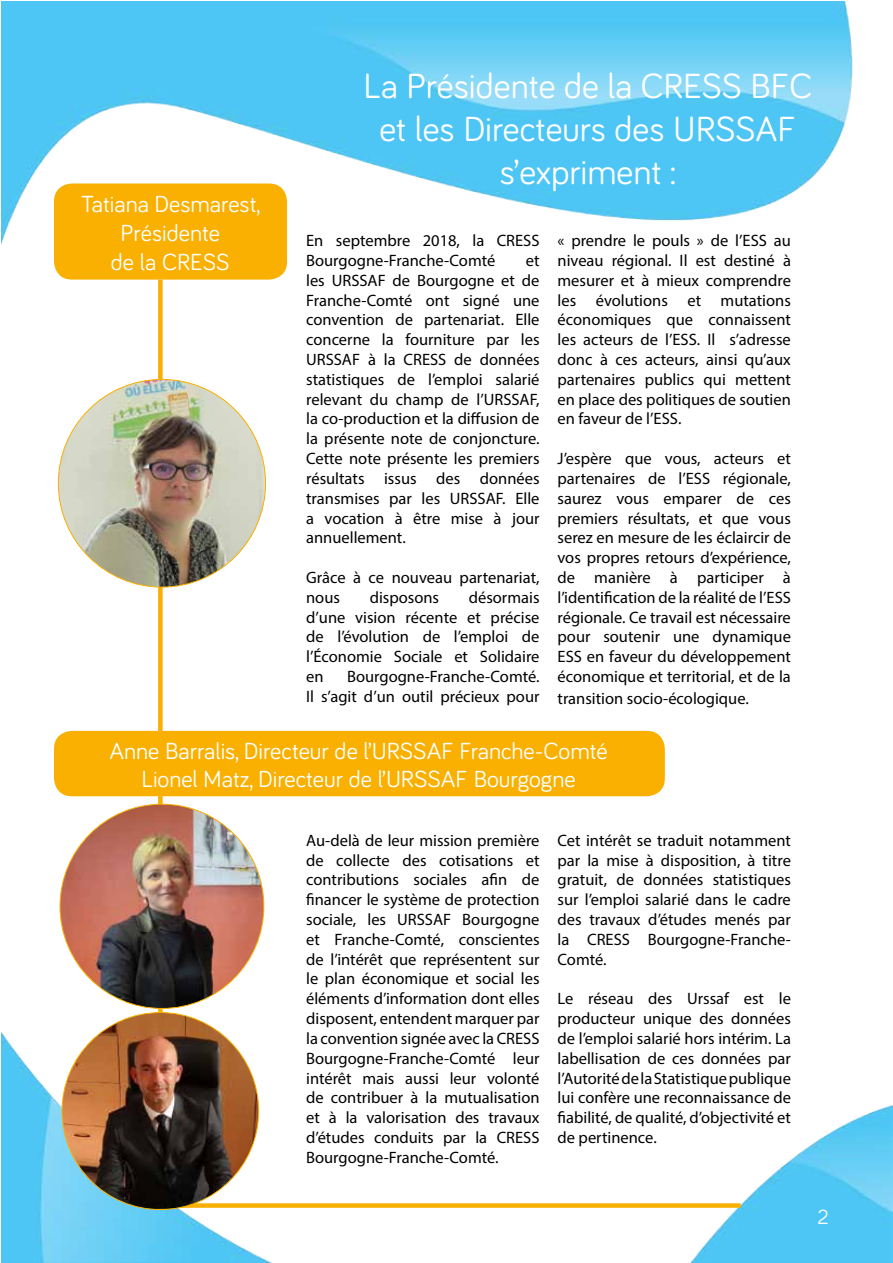
<style>
.page{position:relative;width:893px;height:1263px;background:#fff}
.page>*{position:absolute;margin:0;border:0;box-sizing:border-box;transform-origin:0 0}
.t1{font:36px/43.2px "Bariol";color:#fff;text-align:center}
.t2{font:24px/28.8px "Bariol";color:#fff;text-align:center}
.t3{font:21px "Bariol";color:#fff}
.t4{font:16.5px/19.8px "Myriad Pro";color:#000;text-align:justify}
</style>
<div class="page">
<img style="left:1px;top:1px;width:892px;height:1262px">
<div style="left:54px;top:183px;width:233px;height:97px;background:#f9b000;border-radius:18px"></div>
<div style="left:158px;top:280px;width:5px;height:925px;background:#f9b000"></div>
<img style="left:58px;top:379px;width:208px;height:208px;border-radius:104px">
<div style="left:54px;top:731px;width:611px;height:65px;background:#f9b000;border-radius:18px"></div>
<div style="left:163px;top:1203px;width:578px;height:5px;background:#f9b000"></div>
<img style="left:60px;top:804px;width:204px;height:204px;border-radius:102px">
<img style="left:62px;top:1012px;width:197px;height:197px;border-radius:98px">
<h2 class="t2" style="left:81px;top:188px;width:181px">Tatiana Desmarest,<br>Présidente<br>de la CRESS</h2>
<h1 class="t1" style="left:364px;top:62px;width:450px">La Présidente de la CRESS BFC et les Directeurs des URSSAF s’expriment :</h1>
<p class="t4" style="left:306px;top:231px;width:235px">En septembre 2018, la CRESS<br>Bourgogne-Franche-Comté</p>
<p class="t4" style="left:306px;top:250px;width:235px;text-indent:220px">et les URSSAF de Bourgogne et de Franche-Comté ont signé une convention de partenariat. Elle concerne la fourniture par les URSSAF à la CRESS de données statistiques de l’emploi salarié relevant du champ de l’URSSAF, la co-production et la diffusion de la présente note de conjoncture.<br>Cette note présente les premiers résultats issus des données transmises par les URSSAF. Elle a vocation à être mise à jour annuellement.</p>
<p class="t4" style="left:306px;top:567px;width:235px">Grâce à ce nouveau partenariat, nous</p>
<p class="t4" style="left:306px;top:587px;width:235px;text-indent:163px">désormais d’une vision récente et précise de l’évolution de l’emploi de l’Économie Sociale et Solidaire en</p>
<p class="t4" style="left:370px;top:587px;width:71px">disposons</p>
<p class="t4" style="left:306px;top:666px;width:235px;text-align:right">Bourgogne-Franche-Comté.<br>Il s’agit d’un outil précieux pour</p>
<p class="t4" style="left:558px;top:231px;width:235px">« prendre le pouls » de l’ESS au niveau régional. Il est destiné à mesurer et à mieux comprendre les évolutions et mutations économiques que connaissent les acteurs de l’ESS. Il s’adresse donc à ces acteurs, ainsi qu’aux partenaires publics qui mettent en place des politiques de soutien en faveur de l’ESS.</p>
<p class="t4" style="left:558px;top:448px;width:235px">J’espère que vous, acteurs et partenaires de l’ESS régionale, saurez vous emparer de ces premiers résultats, et que vous serez en mesure de les éclaircir de vos propres retours d’expérience, de manière à participer à l’identification de la réalité de l’ESS régionale. Ce travail est nécessaire pour soutenir une dynamique ESS en faveur du développement économique et territorial, et de la</p>
<p class="t4" style="left:558px;top:688px;width:193px">transition socio-écologique.</p>
<h2 class="t2" style="left:109px;top:735px;width:500px">Anne Barralis, Directeur de l’URSSAF Franche-Comté<br>Lionel Matz, Directeur de l’URSSAF Bourgogne</h2>
<p class="t4" style="left:306px;top:830px;width:235px">Au-delà de leur mission première de collecte des cotisations et contributions sociales afin de financer le système de protection sociale, les URSSAF Bourgogne et Franche-Comté, conscientes de l’intérêt que représentent sur le plan économique et social les éléments d’information dont elles disposent, entendent marquer par la convention signée avec la CRESS Bourgogne-Franche-Comté leur intérêt mais aussi leur volonté de contribuer à la mutualisation et à la valorisation des travaux d’études conduits par la CRESS Bourgogne-Franche-Comté.</p>
<p class="t4" style="left:558px;top:830px;width:235px">Cet intérêt se traduit notamment par la mise à disposition, à titre gratuit, de données statistiques sur l’emploi salarié dans le cadre des travaux d’études menés par la CRESS Bourgogne-Franche-Comté.</p>
<p class="t4" style="left:558px;top:988px;width:235px">Le réseau des Urssaf est le producteur unique des données de l’emploi salarié hors intérim. La labellisation de ces données par l’Autorité de la Statistique publique lui confère une reconnaissance de fiabilité, de qualité, d’objectivité et de pertinence.</p>
<p class="t3" style="left:817px;top:1203px;width:13px">2</p>
</div>
